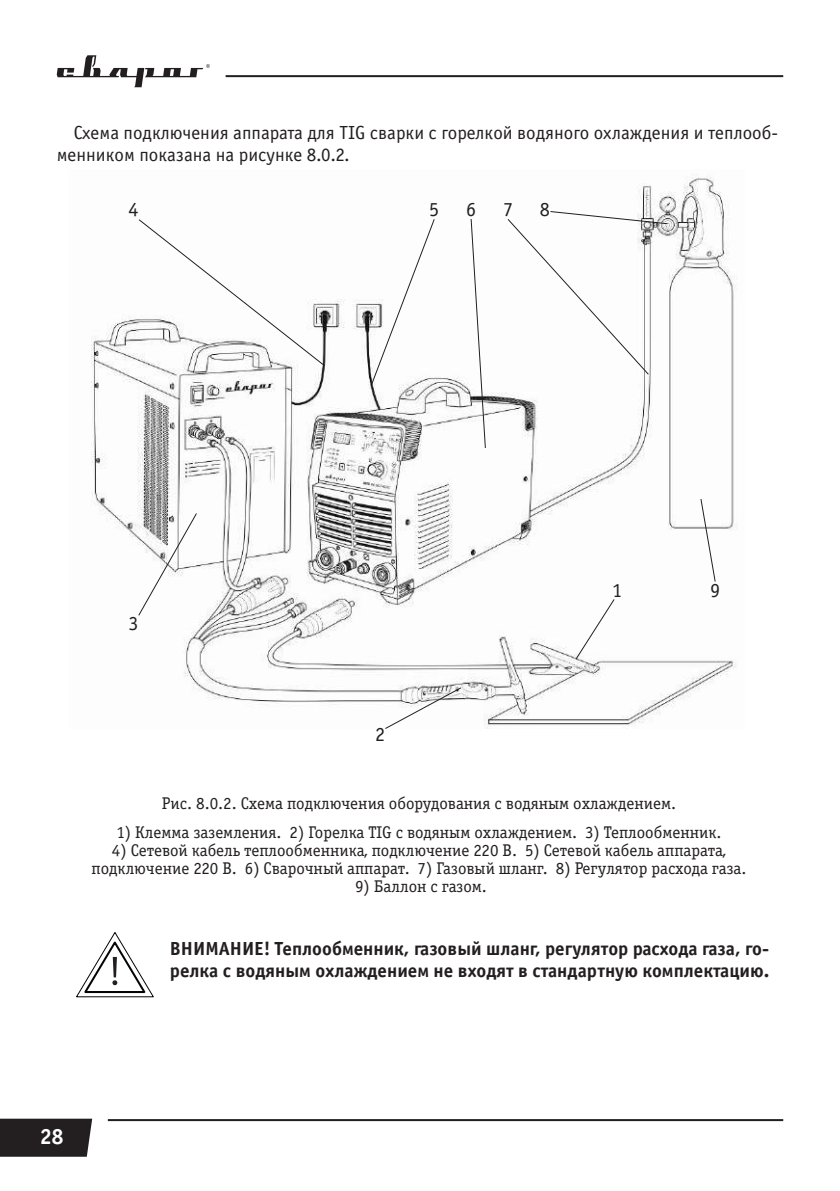
<style>
.page{position:relative;width:840px;height:1191px;background:#fff}
.page>*{position:absolute;margin:0;border:0;box-sizing:border-box;transform-origin:0 0}
.t1{font:22px "Officina Serif Bold C";color:#fff}
.t2{font:20px "Officina Sans Book C";color:#231f20}
.t3{font:19px/22px "Officina Sans Bold C";color:#231f20}
.t4{font:19px/22px "Officina Sans Book C";color:#231f20}
.t5{font:17px/18px "Officina Serif Book C";color:#231f20;text-align:center}
</style>
<div class="page">
<div style="left:0;top:1118px;width:92px;height:38px;background:#231f20"></div>
<hr style="left:108px;top:1119px;width:674px;height:2px;background:#231f20">
<hr style="left:225px;top:75px;width:557px;height:2px;background:#231f20">
<svg style="left:57px;top:55px;width:153px;height:32px"></svg>
<img style="left:91px;top:176px;width:646px;height:552px">
<svg style="left:76px;top:932px;width:77px;height:65px"></svg>
<svg style="left:137px;top:218px;width:189px;height:149px"></svg>
<svg style="left:137px;top:512px;width:61px;height:104px"></svg>
<svg style="left:384px;top:686px;width:78px;height:43px"></svg>
<svg style="left:574px;top:598px;width:41px;height:62px"></svg>
<svg style="left:699px;top:498px;width:17px;height:85px"></svg>
<svg style="left:506px;top:210px;width:162px;height:166px"></svg>
<svg style="left:470px;top:218px;width:16px;height:231px"></svg>
<svg style="left:370px;top:218px;width:65px;height:168px"></svg>
<p class="t4" style="left:57px;top:122px;width:722px;text-indent:17px">Схема подключения аппарата для TIG сварки с горелкой водяного охлаждения и теплооб&shy;менником показана на рисунке 8.0.2.</p>
<p class="t2" style="left:128px;top:199px;width:11px">4</p>
<p class="t2" style="left:128px;top:612px;width:11px">3</p>
<p class="t2" style="left:429px;top:199px;width:11px">5</p>
<p class="t2" style="left:466px;top:199px;width:11px">6</p>
<p class="t2" style="left:502px;top:199px;width:11px">7</p>
<p class="t2" style="left:539px;top:199px;width:12px">8</p>
<p class="t2" style="left:375px;top:723px;width:11px">2</p>
<p class="t2" style="left:612px;top:579px;width:11px">1</p>
<p class="t2" style="left:709px;top:579px;width:11px">9</p>
<p class="t5" style="left:162px;top:794px;width:515px">Рис. 8.0.2. Схема подключения оборудования с водяным охлаждением.</p>
<p class="t5" style="left:116px;top:824px;width:606px">1) Клемма заземления. 2) Горелка TIG с водяным охлаждением. 3) Теплообменник.</p>
<p class="t5" style="left:91px;top:842px;width:656px">4) Сетевой кабель теплообменника, подключение 220 В. 5) Сетевой кабель аппарата, подключение 220 В. 6) Сварочный аппарат. 7) Газовый шланг. 8) Регулятор расхода газа.</p>
<p class="t5" style="left:355px;top:878px;width:133px">9) Баллон с газом.</p>
<p class="t1" style="left:40px;top:1123px;width:25px">28</p>
<p class="t3" style="left:170px;top:938px;width:600px">ВНИМАНИЕ! Теплообменник, газовый шланг, регулятор расхода газа, го&shy;релка с водяным охлаждением не входят в стандартную комплектацию.</p>
</div>
